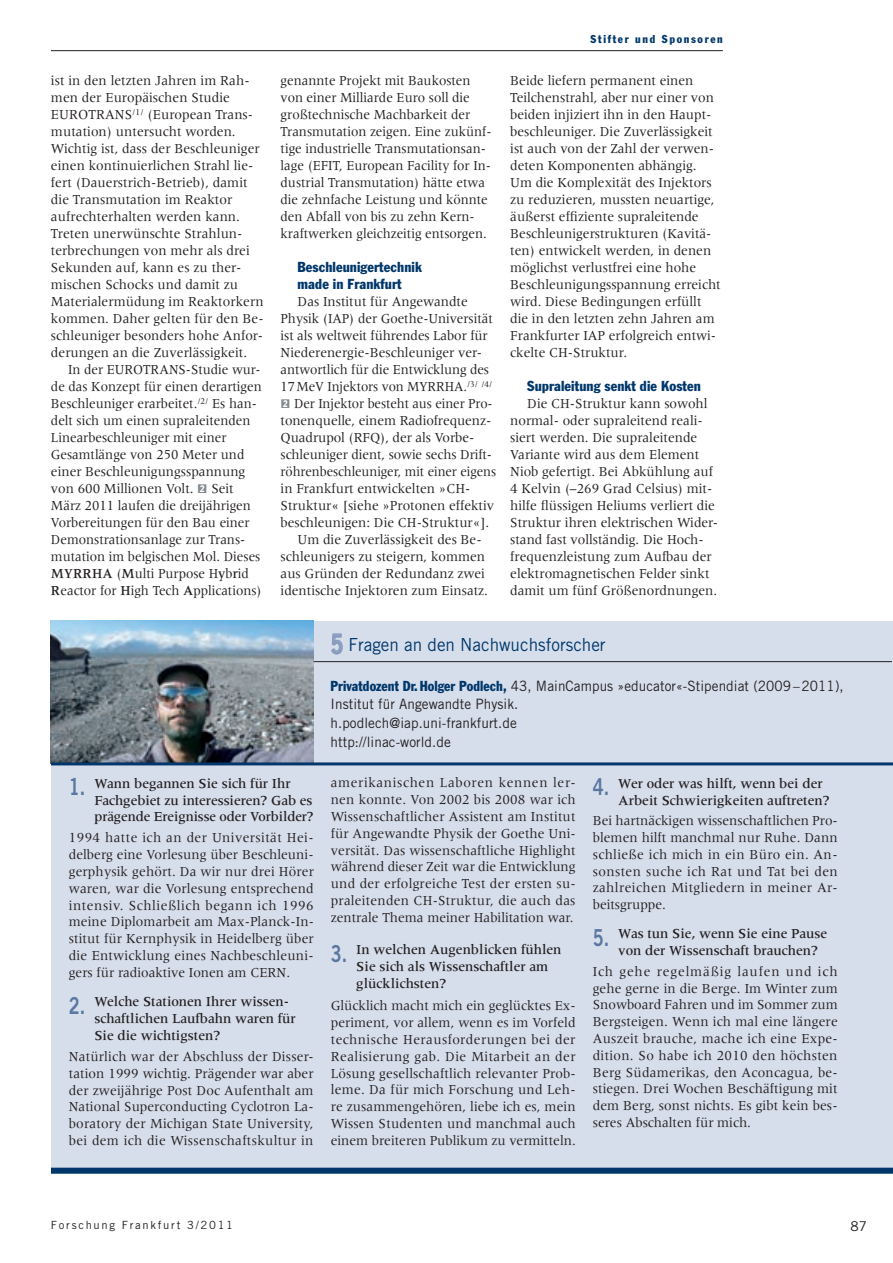
<style>
.page{position:relative;width:893px;height:1263px;background:#fff}
.page>*{position:absolute;margin:0;border:0;box-sizing:border-box;transform-origin:0 0}
.t1{font:18px "Trade Gothic";color:#00376b;scale:.95 1}
.t2{font:14.25px/16.8px "Meridien";color:#231f20;text-align:justify;scale:.95 1}
.t3{font:14.25px/17px "Meridien";color:#231f20;scale:.93 1}
.t4{font:500 14.25px/16.8px "Meridien";color:#231f20;scale:.95 1}
.t5{font:14.25px/18.8px "Trade Gothic";letter-spacing:.005em;color:#231f20;scale:.95 1}
.t6{font:14.25px "Meridien";color:#231f20;scale:.92 1}
.t7{font:14.25px "Meridien";color:#231f20;scale:.94 1}
.t8{font:condensed 14.25px/17px "Franklin Gothic";letter-spacing:.005em;color:#00376b}
.t9{font:13.5px "Trade Gothic";color:#231f20}
.t10{font:11.25px "Trade Gothic";letter-spacing:.15em;color:#231f20}
.t11{font:condensed 11.25px "Franklin Gothic";letter-spacing:.15em;color:#00376b}
.s1{font-family:"Gothic Ziff";font-weight:500;font-size:12px;color:#81898e}
.s2{font-weight:500}
.s3{font-family:"Trade Gothic Bold Two";font-size:27.3px;color:#8a9dbf}
.s4{font-family:"Franklin Gothic";font-stretch:condensed;color:#00376b}
.s5{font-family:"Trade Gothic Bold Two";font-weight:400;font-size:23.4px;color:#5a77a2}
</style>
<div class="page">
<div style="left:51px;top:621px;width:842px;height:552px;background:#d7deeb"></div>
<div style="left:51px;top:1167px;width:842px;height:6px;background:#00376b"></div>
<img style="left:51px;top:621px;width:262px;height:141px">
<hr style="left:314px;top:661px;width:578px;height:1px;background:#231f20">
<svg style="left:331px;top:633px;width:12px;height:22px"></svg>
<hr style="left:51px;top:762px;width:842px;height:3px;background:#00376b">
<hr style="left:51px;top:50px;width:672px;height:1px;background:#231f20">
<p class="t2" style="left:51px;top:72px;width:225px;text-align:left">ist in den letzten Jahren im Rah&shy;men der Europäischen Studie<br>EUROTRANS<sup>/1/</sup> (European Trans&shy;mutation) untersucht worden.<br>Wichtig ist, dass der Beschleuniger einen kontinuierlichen Strahl lie&shy;fert (Dauerstrich-Betrieb), damit die Transmutation im Reaktor aufrechterhalten werden kann.<br>Treten unerwünschte Strahlun&shy;terbrechungen von mehr als drei<br>Sekunden auf, kann es zu ther&shy;mischen Schocks und damit zu<br>Materialermüdung im Reaktorkern kommen. Daher gelten für den Be&shy;schleuniger besonders hohe Anfor&shy;derungen an die Zuverlässigkeit.</p>
<p class="t3" style="left:51px;top:361px;width:228px;text-indent:17px">In der EUROTRANS-Studie wur&shy;de das Konzept für einen derartigen Beschleuniger erarbeitet.<sup>/2/</sup> Es han&shy;delt sich um einen supraleitenden Linearbeschleuniger mit einer Gesamtlänge von 250 Meter und einer Beschleunigungsspannung von 600 Millionen Volt. <span class="s1">2</span> Seit März 2011 laufen die dreijährigen Vorbereitungen für den Bau einer Demonstrationsanlage zur Trans&shy;mutation im belgischen Mol. Dieses <span class="s2">MYRRHA</span> (<span class="s2">M</span>ulti Purpose H<span class="s2">y</span>b<span class="s2">r</span>id <span class="s2">R</span>eactor for <span class="s2">H</span>igh Tech <span class="s2">A</span>pplications)</p>
<p class="t3" style="left:281px;top:72px;width:228px">genannte Projekt mit Baukosten von einer Milliarde Euro soll die großtechnische Machbarkeit der Transmutation zeigen. Eine zukünf&shy;tige industrielle Transmutationsan&shy;lage (EFIT, European Facility for In&shy;dustrial Transmutation) hätte etwa die zehnfache Leistung und könnte den Abfall von bis zu zehn Kern&shy;kraftwerken gleichzeitig entsorgen.</p>
<p class="t8" style="left:298px;top:258px;width:126px">Beschleunigertechnik made in Frankfurt</p>
<p class="t2" style="left:298px;top:293px;width:181px">Das Institut für Angewandte</p>
<p class="t3" style="left:281px;top:310px;width:230px">Physik (IAP) der Goethe-Universität</p>
<p class="t7" style="left:281px;top:328px;width:222px">ist als weltweit führendes Labor für</p>
<p class="t2" style="left:281px;top:344px;width:214px">Niederenergie-Beschleuniger ver-</p>
<p class="t3" style="left:281px;top:361px;width:226px">antwortlich für die Entwicklung des</p>
<p class="t6" style="left:281px;top:379px;width:232px">17MeV Injektors von MYRRHA.<sup>/3/</sup> <sup>/4/</sup></p>
<p class="t6" style="left:281px;top:396px;width:232px"><span class="s1">2</span> Der Injektor besteht aus einer Pro-</p>
<p class="t2" style="left:281px;top:412px;width:223px">tonenquelle, einem Radiofrequenz-</p>
<p class="t2" style="left:281px;top:429px;width:203px">Quadrupol (RFQ), der als Vorbe-</p>
<p class="t7" style="left:281px;top:447px;width:226px">schleuniger dient, sowie sechs Drift-</p>
<p class="t6" style="left:281px;top:464px;width:236px">röhrenbeschleuniger, mit einer eigens</p>
<p class="t2" style="left:281px;top:480px;width:201px">in Frankfurt entwickelten »CH-</p>
<p class="t2" style="left:281px;top:497px;width:226px">Struktur« [siehe »Protonen effektiv</p>
<p class="t2" style="left:281px;top:514px;width:221px">beschleunigen: Die CH-Struktur«].</p>
<p class="t2" style="left:298px;top:531px;width:195px">Um die Zuverlässigkeit des Be-</p>
<p class="t2" style="left:281px;top:548px;width:217px">schleunigers zu steigern, kommen</p>
<p class="t2" style="left:281px;top:565px;width:217px">aus Gründen der Redundanz zwei</p>
<p class="t2" style="left:281px;top:582px;width:220px">identische Injektoren zum Einsatz.</p>
<p class="t11" style="left:591px;top:32px;width:134px">Stifter und Sponsoren</p>
<p class="t2" style="left:510px;top:72px;width:223px;text-align:left">Beide liefern permanent einen Teilchenstrahl, aber nur einer von beiden injiziert ihn in den Haupt&shy;beschleuniger. Die Zuverlässigkeit ist auch von der Zahl der verwen&shy;deten Komponenten abhängig.<br>Um die Komplexität des Injektors zu reduzieren, mussten neuartige, äußerst effiziente supraleitende Beschleunigerstrukturen (Kavitä&shy;ten) entwickelt werden, in denen möglichst verlustfrei eine hohe Beschleunigungsspannung erreicht wird. Diese Bedingungen erfüllt die in den letzten zehn Jahren am Frankfurter IAP erfolgreich entwi&shy;ckelte CH-Struktur.</p>
<p class="t8" style="left:527px;top:377px;width:175px">Supraleitung senkt die Kosten</p>
<p class="t2" style="left:510px;top:395px;width:220px;text-align:left;text-indent:17px">Die CH-Struktur kann sowohl normal- oder supraleitend reali&shy;siert werden. Die supraleitende Variante wird aus dem Element Niob gefertigt. Bei Abkühlung auf 4 Kelvin (–269 Grad Celsius) mit&shy;hilfe flüssigen Heliums verliert die Struktur ihren elektrischen Wider&shy;stand fast vollständig. Die Hoch&shy;frequenzleistung zum Aufbau der elektromagnetischen Felder sinkt damit um fünf Größenordnungen.</p>
<p class="t1" style="left:331px;top:633px;width:291px"><span class="s3">5</span> Fragen an den Nachwuchsforscher</p>
<p class="t5" style="left:331px;top:676px;width:542px"><span class="s4">Privatdozent Dr.Holger Podlech,</span> 43, MainCampus »educator«-Stipendiat (2009–2011), Institut für Angewandte Physik.<br>h.podlech@iap.uni-frankfurt.de<br>http://linac-world.de</p>
<p class="t4" style="left:94px;top:775px;width:232px;text-indent:-26px"><span class="s5">1.</span> Wann begannen Sie sich für Ihr<br>Fachgebiet zu interessieren? Gab es prägende Ereignisse oder Vorbilder?</p>
<p class="t2" style="left:69px;top:829px;width:259px">1994 hatte ich an der Universität Hei&shy;delberg eine Vorlesung über Beschleuni&shy;gerphysik gehört. Da wir nur drei Hörer waren, war die Vorlesung entsprechend intensiv. Schließlich begann ich 1996 meine Diplomarbeit am Max-Planck-In&shy;stitut für Kernphysik in Heidelberg über die Entwicklung eines Nachbeschleuni&shy;gers für radioaktive Ionen am CERN.</p>
<p class="t4" style="left:94px;top:993px;width:214px;text-indent:-26px"><span class="s5">2.</span> Welche Stationen Ihrer wissen&shy;schaftlichen Laufbahn waren für<br>Sie die wichtigsten?</p>
<p class="t2" style="left:69px;top:1048px;width:259px">Natürlich war der Abschluss der Disser&shy;tation 1999 wichtig. Prägender war aber der zweijährige Post Doc Aufenthalt am National Superconducting Cyclotron La&shy;boratory der Michigan State University, bei dem ich die Wissenschaftskultur in</p>
<p class="t2" style="left:331px;top:774px;width:259px">amerikanischen Laboren kennen ler&shy;nen konnte. Von 2002 bis 2008 war ich Wissenschaftlicher Assistent am Institut für Angewandte Physik der Goethe Uni&shy;versität. Das wissenschaftliche Highlight während dieser Zeit war die Entwicklung und der erfolgreiche Test der ersten su&shy;praleitenden CH-Struktur, die auch das zentrale Thema meiner Habilitation war.</p>
<p class="t4" style="left:356px;top:941px;width:218px;text-indent:-26px"><span class="s5">3.</span> In welchen Augenblicken fühlen<br>Sie sich als Wissenschaftler am glücklichsten?</p>
<p class="t2" style="left:331px;top:997px;width:259px">Glücklich macht mich ein geglücktes Ex&shy;periment, vor allem, wenn es im Vorfeld technische Herausforderungen bei der Realisierung gab. Die Mitarbeit an der Lösung gesellschaftlich relevanter Prob&shy;leme. Da für mich Forschung und Leh&shy;re zusammengehören, liebe ich es, mein Wissen Studenten und manchmal auch einem breiteren Publikum zu vermitteln.</p>
<p class="t4" style="left:618px;top:775px;width:224px;text-indent:-26px"><span class="s5">4.</span> Wer oder was hilft, wenn bei der<br>Arbeit Schwierigkeiten auftreten?</p>
<p class="t2" style="left:593px;top:812px;width:259px">Bei hartnäckigen wissenschaftlichen Pro&shy;blemen hilft manchmal nur Ruhe. Dann schließe ich mich in ein Büro ein. An&shy;sonsten suche ich Rat und Tat bei den zahlreichen Mitgliedern in meiner Ar&shy;beitsgruppe.</p>
<p class="t4" style="left:618px;top:925px;width:221px;text-indent:-26px"><span class="s5">5.</span> Was tun Sie, wenn Sie eine Pause von der Wissenschaft brauchen?</p>
<p class="t2" style="left:593px;top:963px;width:259px">Ich gehe regelmäßig laufen und ich gehe gerne in die Berge. Im Winter zum Snowboard Fahren und im Sommer zum Bergsteigen. Wenn ich mal eine längere Auszeit brauche, mache ich eine Expe&shy;dition. So habe ich 2010 den höchsten Berg Südamerikas, den Aconcagua, be&shy;stiegen. Drei Wochen Beschäftigung mit dem Berg, sonst nichts. Es gibt kein bes&shy;seres Abschalten für mich.</p>
<p class="t10" style="left:51px;top:1218px;width:184px">Forschung Frankfurt 3/2011</p>
<p class="t9" style="left:850px;top:1217px;width:18px">87</p>
</div>
